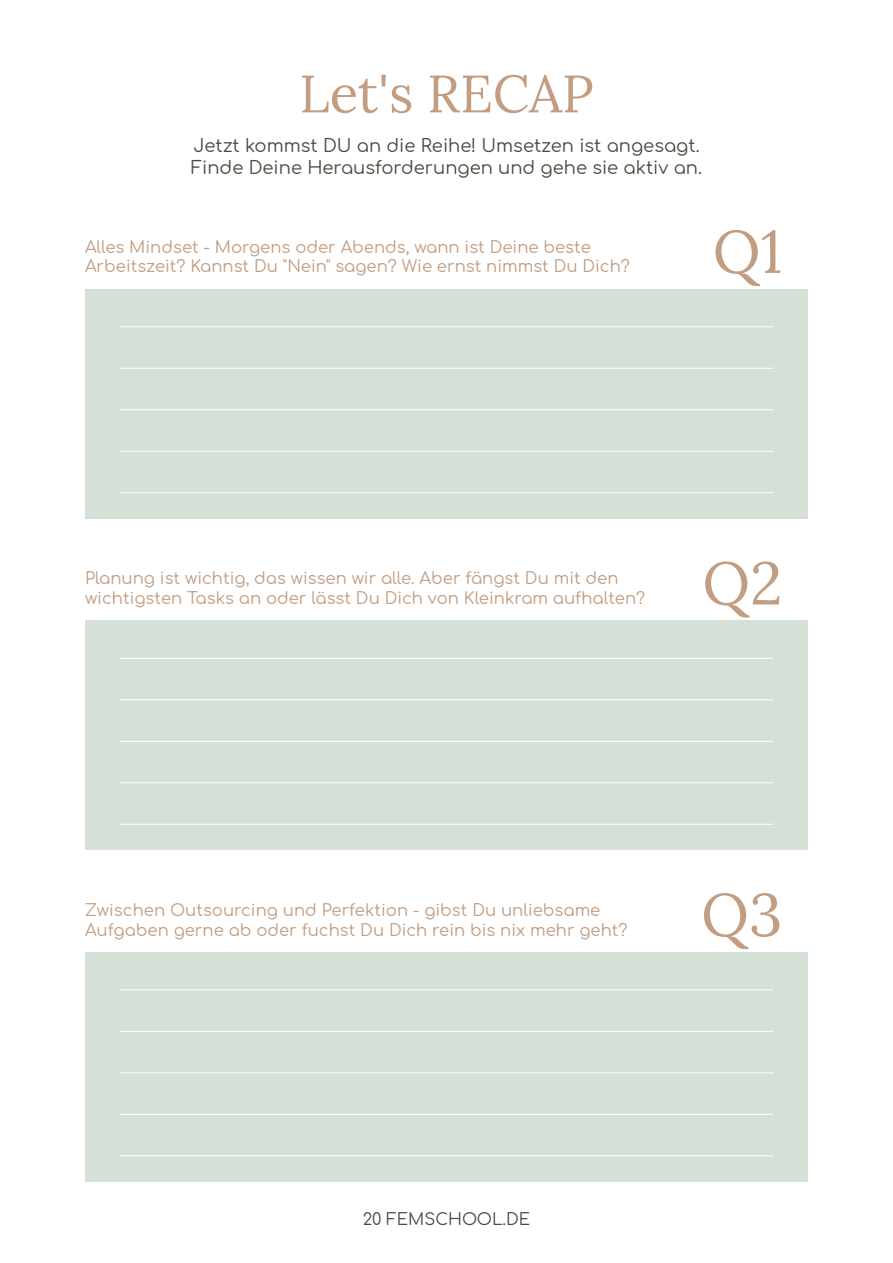
<style>
.page{position:relative;width:893px;height:1263px;background:#fff}
.page>*{position:absolute;margin:0;border:0;box-sizing:border-box;transform-origin:0 0}
.t1{font:60px "Lora";color:#c29d81}
.t2{font:52.5px "Lora";color:#c29d81}
.t3{font:18px/21.6px "Comfortaa";color:#4f4840}
.t4{font:16.5px/19.8px "Comfortaa";color:#c29d81}
.t5{font:16.5px "Comfortaa";color:#4f4840}
</style>
<div class="page">
<div style="left:85px;top:289px;width:723px;height:230px;background:#d5e1d7"></div>
<div style="left:85px;top:621px;width:723px;height:229px;background:#d5e1d7"></div>
<div style="left:85px;top:952px;width:723px;height:230px;background:#d5e1d7"></div>
<hr style="left:120px;top:326px;width:653px;height:1px;background:#fff">
<hr style="left:120px;top:409px;width:653px;height:1px;background:#fff">
<hr style="left:120px;top:492px;width:653px;height:1px;background:#fff">
<hr style="left:120px;top:368px;width:653px;height:1px;background:#fff">
<hr style="left:120px;top:451px;width:653px;height:1px;background:#fff">
<hr style="left:120px;top:658px;width:653px;height:1px;background:#fff">
<hr style="left:120px;top:741px;width:653px;height:1px;background:#fff">
<hr style="left:120px;top:824px;width:653px;height:1px;background:#fff">
<hr style="left:120px;top:699px;width:653px;height:1px;background:#fff">
<hr style="left:120px;top:782px;width:653px;height:1px;background:#fff">
<hr style="left:120px;top:989px;width:653px;height:1px;background:#fff">
<hr style="left:120px;top:1072px;width:653px;height:1px;background:#fff">
<hr style="left:120px;top:1155px;width:653px;height:1px;background:#fff">
<hr style="left:120px;top:1031px;width:653px;height:1px;background:#fff">
<hr style="left:120px;top:1114px;width:653px;height:1px;background:#fff">
<h2 class="t2" style="left:299px;top:54px;width:296px">Let's RECAP</h2>
<p class="t3" style="left:191px;top:132px;width:512px">Jetzt kommst DU an die Reihe! Umsetzen ist angesagt.<br>Finde Deine Herausforderungen und gehe sie aktiv an.</p>
<p class="t4" style="left:85px;top:235px;width:546px">Alles Mindset - Morgens oder Abends, wann ist Deine beste<br>Arbeitszeit? Kannst Du "Nein" sagen? Wie ernst nimmst Du Dich?</p>
<h1 class="t1" style="left:713px;top:206px;width:71px">Q1</h1>
<p class="t4" style="left:85px;top:566px;width:562px">Planung ist wichtig, das wissen wir alle. Aber fängst Du mit den wichtigsten Tasks an oder lässt Du Dich von Kleinkram aufhalten?</p>
<h1 class="t1" style="left:702px;top:538px;width:81px">Q2</h1>
<p class="t4" style="left:85px;top:898px;width:544px">Zwischen Outsourcing und Perfektion - gibst Du unliebsame<br>Aufgaben gerne ab oder fuchst Du Dich rein bis nix mehr geht?</p>
<h1 class="t1" style="left:701px;top:869px;width:83px">Q3</h1>
<p class="t5" style="left:363px;top:1204px;width:169px">20 FEMSCHOOL.DE</p>
</div>
